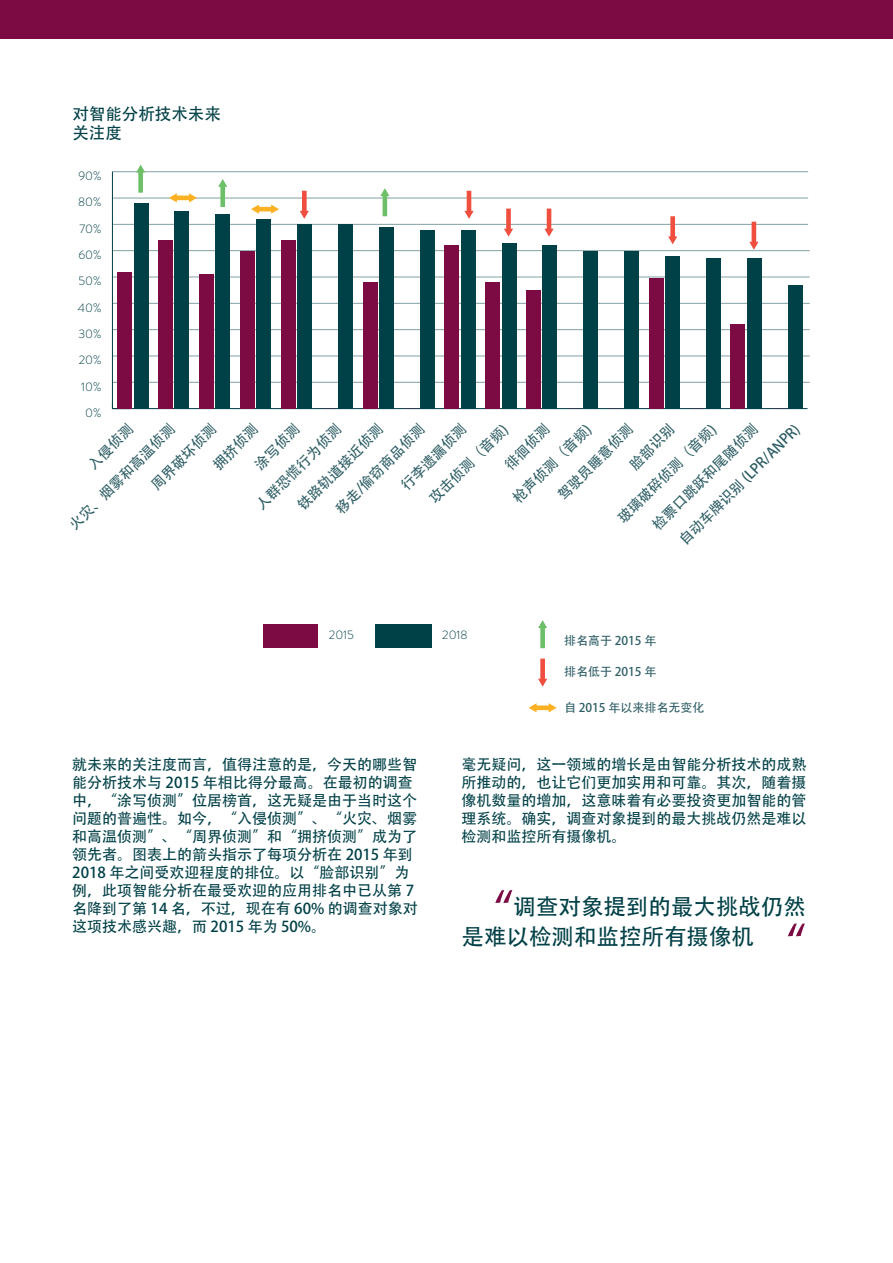
<style>
.page{position:relative;width:893px;height:1263px;background:#fff}
.page>*{position:absolute;margin:0;border:0;box-sizing:border-box;transform-origin:0 0}
.t1{font:52.5px "Adobe Heiti Std";color:#7d0b43}
.t2{font:52.05px "Adobe Heiti Std";color:#7d0b43}
.t3{font:22.5px/30px "Adobe Heiti Std";color:#004047}
.t4{font:16.5px/19.8px "Adobe Heiti Std";color:#004047}
.t5{font:15px/18px "Adobe Heiti Std";color:#004047}
.t6{font:14.25px "Adobe Heiti Std";color:#2e5e65}
.t7{font:300 12.3px "Brandon Grotesque";color:#004047}
.t8{font:12px "Adobe Heiti Std";color:#2e5e65}
</style>
<div class="page">
<div style="left:0;top:0;width:893px;height:39px;background:#7d0b43"></div>
<hr style="left:112px;top:408px;width:695px;height:1px;background:#004047">
<hr style="left:112px;top:172px;width:1px;height:237px;background:#004047">
<hr style="left:112px;top:382px;width:698px;height:1px;background:#004047">
<hr style="left:112px;top:356px;width:698px;height:1px;background:#004047">
<hr style="left:112px;top:329px;width:698px;height:1px;background:#004047">
<hr style="left:112px;top:303px;width:698px;height:1px;background:#004047">
<hr style="left:112px;top:277px;width:698px;height:1px;background:#004047">
<hr style="left:112px;top:250px;width:698px;height:1px;background:#004047">
<hr style="left:112px;top:224px;width:696px;height:1px;background:#004047">
<hr style="left:112px;top:198px;width:696px;height:1px;background:#004047">
<hr style="left:112px;top:171px;width:696px;height:1px;background:#004047">
<div style="left:134px;top:203px;width:14px;height:206px;background:#004047"></div>
<div style="left:175px;top:211px;width:14px;height:198px;background:#004047"></div>
<div style="left:215px;top:214px;width:15px;height:195px;background:#004047"></div>
<div style="left:256px;top:219px;width:15px;height:190px;background:#004047"></div>
<div style="left:297px;top:224px;width:15px;height:185px;background:#004047"></div>
<div style="left:338px;top:224px;width:15px;height:185px;background:#004047"></div>
<div style="left:379px;top:227px;width:15px;height:182px;background:#004047"></div>
<div style="left:420px;top:230px;width:15px;height:179px;background:#004047"></div>
<div style="left:461px;top:230px;width:14px;height:179px;background:#004047"></div>
<div style="left:502px;top:243px;width:14px;height:166px;background:#004047"></div>
<div style="left:542px;top:245px;width:15px;height:164px;background:#004047"></div>
<div style="left:583px;top:251px;width:15px;height:158px;background:#004047"></div>
<div style="left:624px;top:251px;width:15px;height:158px;background:#004047"></div>
<div style="left:665px;top:256px;width:15px;height:153px;background:#004047"></div>
<div style="left:706px;top:259px;width:15px;height:150px;background:#004047"></div>
<div style="left:747px;top:259px;width:15px;height:150px;background:#004047"></div>
<div style="left:788px;top:285px;width:14px;height:124px;background:#004047"></div>
<div style="left:117px;top:272px;width:15px;height:137px;background:#7d0b43"></div>
<div style="left:158px;top:240px;width:15px;height:169px;background:#7d0b43"></div>
<div style="left:199px;top:274px;width:15px;height:135px;background:#7d0b43"></div>
<div style="left:240px;top:251px;width:15px;height:158px;background:#7d0b43"></div>
<div style="left:281px;top:240px;width:15px;height:169px;background:#7d0b43"></div>
<div style="left:363px;top:282px;width:14px;height:127px;background:#7d0b43"></div>
<div style="left:444px;top:245px;width:15px;height:164px;background:#7d0b43"></div>
<div style="left:485px;top:282px;width:15px;height:127px;background:#7d0b43"></div>
<div style="left:526px;top:290px;width:15px;height:119px;background:#7d0b43"></div>
<div style="left:649px;top:278px;width:14px;height:131px;background:#7d0b43"></div>
<div style="left:731px;top:324px;width:14px;height:85px;background:#7d0b43"></div>
<div style="left:375px;top:624px;width:56px;height:23px;background:#004047"></div>
<div style="left:264px;top:624px;width:54px;height:23px;background:#7d0b43"></div>
<hr style="left:176px;top:196px;width:14px;height:4px;background:#fcb122">
<svg style="left:169px;top:193px;width:8px;height:9px"></svg>
<svg style="left:189px;top:193px;width:8px;height:9px"></svg>
<hr style="left:258px;top:207px;width:14px;height:4px;background:#fcb122">
<svg style="left:251px;top:205px;width:8px;height:9px"></svg>
<svg style="left:271px;top:205px;width:8px;height:9px"></svg>
<div style="left:138px;top:171px;width:5px;height:22px;background:#6dc067"></div>
<svg style="left:136px;top:165px;width:9px;height:8px"></svg>
<div style="left:220px;top:186px;width:5px;height:21px;background:#6dc067"></div>
<svg style="left:218px;top:179px;width:9px;height:8px"></svg>
<hr style="left:383px;top:195px;width:4px;height:21px;background:#6dc067">
<svg style="left:380px;top:188px;width:9px;height:8px"></svg>
<div style="left:302px;top:191px;width:5px;height:21px;background:#f04e3e"></div>
<svg style="left:300px;top:211px;width:9px;height:8px"></svg>
<hr style="left:467px;top:191px;width:4px;height:21px;background:#f04e3e">
<svg style="left:464px;top:211px;width:10px;height:8px"></svg>
<div style="left:506px;top:209px;width:5px;height:21px;background:#f04e3e"></div>
<svg style="left:504px;top:229px;width:9px;height:8px"></svg>
<hr style="left:547px;top:209px;width:4px;height:21px;background:#f04e3e">
<svg style="left:544px;top:229px;width:10px;height:8px"></svg>
<div style="left:670px;top:216px;width:5px;height:22px;background:#f04e3e"></div>
<svg style="left:668px;top:236px;width:9px;height:8px"></svg>
<hr style="left:752px;top:222px;width:4px;height:21px;background:#f04e3e">
<svg style="left:749px;top:242px;width:9px;height:8px"></svg>
<div style="left:535px;top:705px;width:15px;height:5px;background:#fcb122"></div>
<svg style="left:529px;top:703px;width:8px;height:9px"></svg>
<svg style="left:549px;top:703px;width:8px;height:9px"></svg>
<div style="left:540px;top:627px;width:5px;height:21px;background:#6dc067"></div>
<svg style="left:538px;top:620px;width:9px;height:8px"></svg>
<div style="left:540px;top:659px;width:5px;height:21px;background:#f04e3e"></div>
<svg style="left:538px;top:679px;width:9px;height:8px"></svg>
<p class="t4" style="left:72px;top:104px;width:150px">对智能分析技术未来关注度</p>
<p class="t7" style="left:78px;top:167px;width:25px">90%</p>
<p class="t7" style="left:78px;top:194px;width:25px">80%</p>
<p class="t7" style="left:79px;top:220px;width:24px">70%</p>
<p class="t7" style="left:78px;top:246px;width:25px">60%</p>
<p class="t7" style="left:78px;top:273px;width:25px">50%</p>
<p class="t7" style="left:78px;top:299px;width:25px">40%</p>
<p class="t7" style="left:78px;top:325px;width:25px">30%</p>
<p class="t7" style="left:79px;top:352px;width:24px">20%</p>
<p class="t7" style="left:81px;top:378px;width:22px">10%</p>
<p class="t7" style="left:85px;top:404px;width:18px">0%</p>
<p class="t6" style="left:66px;top:521px;width:144px;rotate:-45deg">火灾、烟雾和高温侦测</p>
<p class="t6" style="left:294px;top:501px;width:115px;rotate:-45deg">铁路轨道接近侦测</p>
<p class="t6" style="left:554px;top:491px;width:101px;rotate:-45deg">驾驶员睡意侦测</p>
<p class="t6" style="left:649px;top:521px;width:144px;rotate:-45deg">检票口跳跃和尾随侦测</p>
<p class="t6" style="left:84px;top:461px;width:58px;rotate:-45deg">入侵侦测</p>
<p class="t6" style="left:148px;top:481px;width:87px;rotate:-45deg">周界破坏侦测</p>
<p class="t6" style="left:209px;top:461px;width:58px;rotate:-45deg">拥挤侦测</p>
<p class="t6" style="left:251px;top:461px;width:58px;rotate:-45deg">涂写侦测</p>
<p class="t6" style="left:252px;top:501px;width:115px;rotate:-45deg">人群恐慌行为侦测</p>
<p class="t6" style="left:332px;top:505px;width:121px;rotate:-45deg">移走/偷窃商品侦测</p>
<p class="t6" style="left:397px;top:481px;width:87px;rotate:-45deg">行李遗漏侦测</p>
<p class="t6" style="left:501px;top:461px;width:58px;rotate:-45deg">徘徊侦测</p>
<p class="t6" style="left:626px;top:461px;width:58px;rotate:-45deg">脸部识别</p>
<p class="t6" style="left:426px;top:494px;width:106px;rotate:-45deg">攻击侦测（音频)</p>
<p class="t6" style="left:509px;top:494px;width:106px;rotate:-45deg">枪声侦测（音频)</p>
<p class="t6" style="left:614px;top:514px;width:134px;rotate:-45deg">玻璃破碎侦测（音频)</p>
<p class="t6" style="left:675px;top:536px;width:165px;rotate:-45deg">自动车牌识别 (LPR/ANPR)</p>
<p class="t7" style="left:329px;top:627px;width:27px">2015</p>
<p class="t7" style="left:442px;top:627px;width:27px">2018</p>
<p class="t8" style="left:564px;top:634px;width:94px">排名高于 2015 年</p>
<p class="t8" style="left:564px;top:664px;width:94px">排名低于 2015 年</p>
<p class="t8" style="left:564px;top:700px;width:142px">自 2015 年以来排名无变化</p>
<p class="t5" style="left:72px;top:756px;width:347px">就未来的关注度而言，值得注意的是，今天的哪些智能分析技术与 2015 年相比得分最高。在最初的调查中，“涂写侦测”位居榜首，这无疑是由于当时这个问题的普遍性。如今，“入侵侦测”、“火灾、烟雾和高温侦测”、“周界侦测”和“拥挤侦测”成为了领先者。图表上的箭头指示了每项分析在 2015 年到<br>2018 年之间受欢迎程度的排位。以“脸部识别”为例，此项智能分析在最受欢迎的应用排名中已从第 7名降到了第 14 名，不过，现在有 60% 的调查对象对这项技术感兴趣，而 2015 年为 50%。</p>
<p class="t5" style="left:462px;top:756px;width:346px;text-align:justify">毫无疑问，这一领域的增长是由智能分析技术的成熟所推动的，也让它们更加实用和可靠。其次，随着摄像机数量的增加，这意味着有必要投资更加智能的管理系统。确实，调查对象提到的最大挑战仍然是难以检测和监控所有摄像机。</p>
<h1 class="t1" style="left:462px;top:884px;width:54px">“</h1>
<h3 class="t3" style="left:462px;top:892px;width:346px;text-indent:52px">调查对象提到的最大挑战仍然是难以检测和监控所有摄像机</h3>
<h2 class="t2" style="left:754px;top:917px;width:54px">“</h2>
</div>
